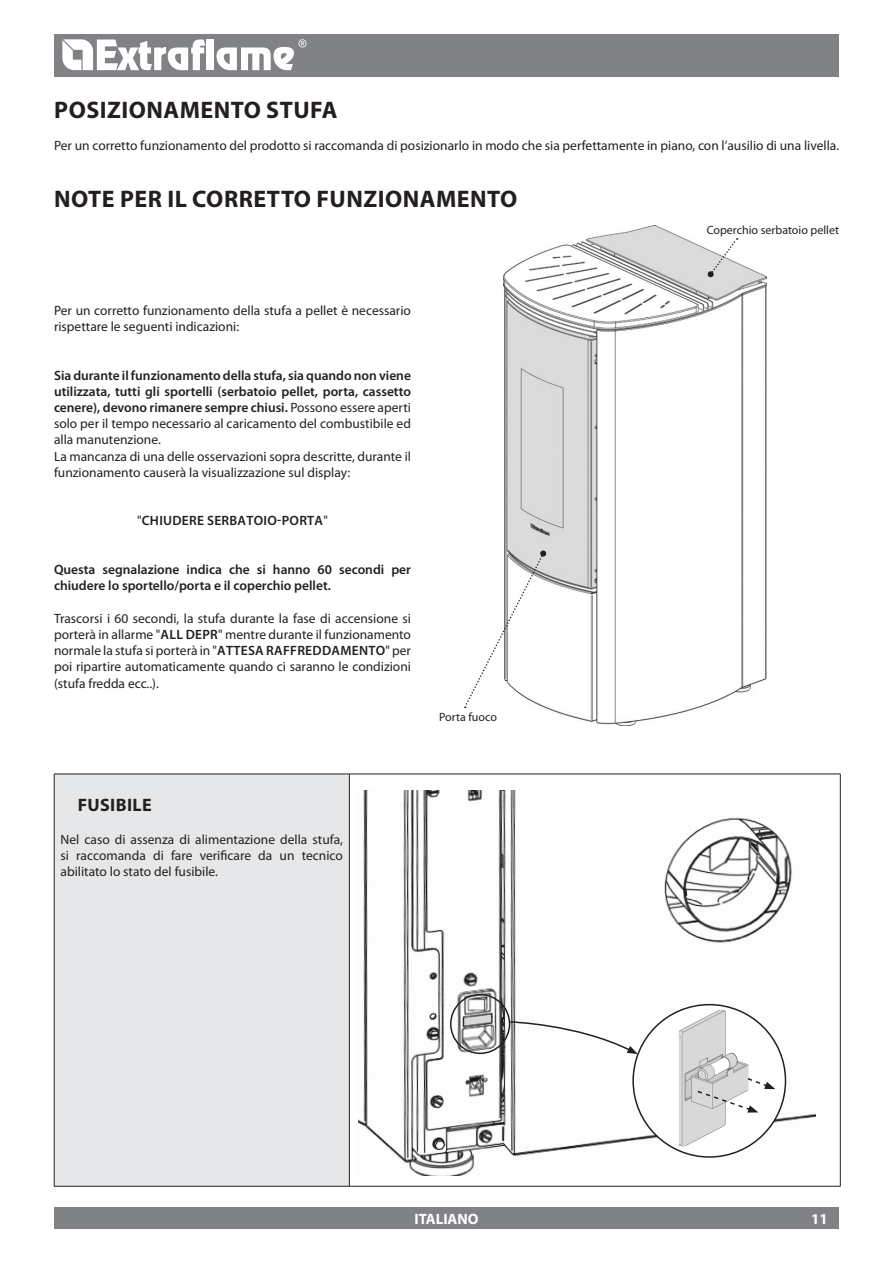
<style>
.page{position:relative;width:893px;height:1263px;background:#fff}
.page>*{position:absolute;margin:0;border:0;box-sizing:border-box;transform-origin:0 0}
.t1{font:700 24px "Myriad Pro";letter-spacing:.02em;color:#231f20}
.t2{font:700 18px "Myriad Pro";letter-spacing:.02em;color:#231f20}
.t3{font:700 15px "Myriad Pro";color:#fff}
.t4{font:13.5px/16.2px "Myriad Pro";color:#231f20}
.t5{font:600 13.5px/16.2px "Myriad Pro";color:#231f20}
.t6{font:600 13.5px "Myriad Pro";letter-spacing:.02em;color:#231f20}
.t7{font:12px "Myriad Pro";color:#231f20}
.s1{font-weight:600}
.s2{font-weight:400}
</style>
<div class="page">
<img style="left:504px;top:225px;width:263px;height:500px">
<svg style="left:464px;top:550px;width:83px;height:158px"></svg>
<svg style="left:707px;top:238px;width:31px;height:40px"></svg>
<img style="left:358px;top:790px;width:457px;height:386px">
<div style="left:633px;top:1005px;width:152px;height:152px;background:#fff;border-radius:50%"></div>
<img style="left:679px;top:1010px;width:69px;height:136px">
<div style="left:450px;top:994px;width:60px;height:60px;border:2px solid #231f20;border-radius:50%"></div>
<svg style="left:696px;top:1077px;width:79px;height:35px"></svg>
<svg style="left:509px;top:1020px;width:129px;height:34px"></svg>
<div style="left:54px;top:34px;width:785px;height:43px;background:#808285"></div>
<div style="left:54px;top:1208px;width:785px;height:21px;background:#808285"></div>
<svg style="left:62px;top:39px;width:143px;height:31px"></svg>
<div style="left:207px;top:40px;width:7px;height:30px;background:#fff"></div>
<svg style="left:216px;top:39px;width:90px;height:31px"></svg>
<div style="left:439px;top:712px;width:97px;height:13px;background:#fff"></div>
<div style="left:54px;top:774px;width:295px;height:412px;background:#e6e7e9"></div>
<hr style="left:54px;top:774px;width:295px;height:1px;background:#231f20">
<hr style="left:54px;top:774px;width:1px;height:412px;background:#231f20">
<hr style="left:349px;top:774px;width:491px;height:1px;background:#231f20">
<hr style="left:349px;top:774px;width:1px;height:412px;background:#231f20">
<hr style="left:840px;top:774px;width:1px;height:412px;background:#231f20">
<hr style="left:54px;top:1186px;width:295px;height:1px;background:#231f20">
<hr style="left:349px;top:1186px;width:491px;height:1px;background:#231f20">
<h1 class="t1" style="left:54px;top:94px;width:270px">POSIZIONAMENTO STUFA</h1>
<p class="t4" style="left:54px;top:137px;width:787px">Per un corretto funzionamento del prodotto si raccomanda di posizionarlo in modo che sia perfettamente in piano, con l’ausilio di una livella.</p>
<h1 class="t1" style="left:54px;top:183px;width:169px">NOTE PER IL CORR</h1>
<h1 class="t1" style="left:253px;top:183px;width:29px">ETTO</h1>
<h1 class="t1" style="left:316px;top:183px;width:202px">FUNZIONAMENTO</h1>
<p class="t4" style="left:54px;top:302px;width:358px">Per un corretto funzionamento della stufa a pellet è necessario rispettare le seguenti indicazioni:</p>
<p class="t4" style="left:54px;top:367px;width:358px"><span class="s1">Sia durante il funzionamento della stufa, sia quando non viene utilizzata, tutti gli sportelli (serbatoio pellet, porta, cassetto cenere), devono rimanere sempre chiusi.</span> Possono essere aperti solo per il tempo necessario al caricamento del combustibile ed alla manutenzione.<br>La mancanza di una delle osservazioni sopra descritte, durante il funzionamento causerà la visualizzazione sul display:</p>
<p class="t6" style="left:137px;top:512px;width:192px"><span class="s2">"</span>CHIUDERE SERBATOIO-PORTA<span class="s2">"</span></p>
<p class="t5" style="left:54px;top:561px;width:359px">Questa segnalazione indica che si hanno 60 secondi per chiudere lo sportello/porta e il coperchio pellet.</p>
<p class="t4" style="left:54px;top:610px;width:359px;text-align:justify">Trascorsi i 60 secondi, la stufa durante la fase di accensione si porterà in allarme "<span class="s1">ALL DEPR</span>" mentre durante il funzionamento normale la stufa si porterà in "<span class="s1">ATTESA RAFFREDDAMENTO</span>" per poi ripartire automaticamente quando ci saranno le condizioni (stufa fredda ecc..).</p>
<p class="t7" style="left:439px;top:710px;width:59px">Porta fuoco</p>
<h2 class="t2" style="left:78px;top:794px;width:74px">FUSIBILE</h2>
<p class="t4" style="left:61px;top:831px;width:284px;text-align:justify">Nel caso di assenza di alimentazione della stufa, si raccomanda di fare verificare da un tecnico abilitato lo stato del fusibile.</p>
<p class="t7" style="left:707px;top:223px;width:134px">Coperchio serbatoio pellet</p>
<p class="t3" style="left:414px;top:1209px;width:66px">ITALIANO</p>
<p class="t3" style="left:811px;top:1209px;width:18px">11</p>
</div>
